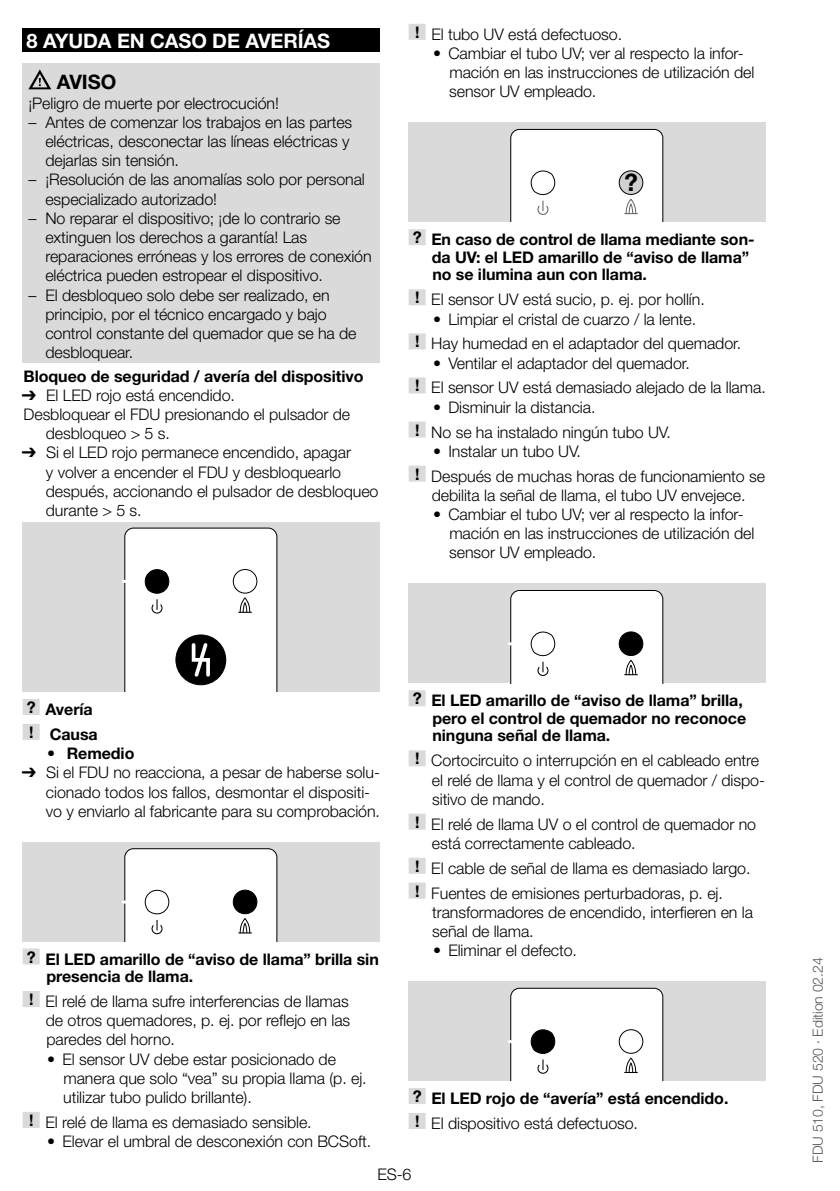
<style>
.page{position:relative;width:840px;height:1191px;background:#fff}
.page>*{position:absolute;margin:0;border:0;box-sizing:border-box;transform-origin:0 0}
.t1{font:700 24px "Helvetica Neue LT Pro";color:#000}
.t2{font:700 20px "Helvetica Neue LT Pro";letter-spacing:-.005em;color:#fff}
.t3{font:700 20px "Helvetica Neue LT Pro";color:#000}
.t4{font:300 16px/19.2px "Helvetica Neue LT Pro";letter-spacing:-.005em;color:#000}
.t5{font:700 16px/17.6px "Helvetica Neue LT Pro";letter-spacing:-.005em;color:#000}
.t6{font:300 14px "Helvetica Neue LT Pro";letter-spacing:-.005em;color:#575756}
.s1{font-family:"Arial Unicode MS";font-weight:400}
.s2{font-weight:700}
.s3{font-weight:300}
</style>
<div class="page">
<div style="left:23px;top:28px;width:357px;height:24px;background:#000"></div>
<div style="left:23px;top:64px;width:357px;height:31px;background:#dadada"></div>
<div style="left:23px;top:91px;width:357px;height:22px;background:#dadada"></div>
<div style="left:23px;top:111px;width:357px;height:60px;background:#dadada"></div>
<div style="left:23px;top:168px;width:357px;height:41px;background:#dadada"></div>
<div style="left:23px;top:207px;width:357px;height:79px;background:#dadada"></div>
<div style="left:23px;top:283px;width:357px;height:80px;background:#dadada"></div>
<div style="left:23px;top:699px;width:17px;height:16px;background:#dadada"></div>
<div style="left:23px;top:724px;width:17px;height:16px;background:#dadada"></div>
<div style="left:23px;top:948px;width:17px;height:16px;background:#dadada"></div>
<div style="left:23px;top:991px;width:17px;height:16px;background:#dadada"></div>
<div style="left:23px;top:1111px;width:17px;height:16px;background:#dadada"></div>
<svg style="left:28px;top:69px;width:23px;height:20px"></svg>
<div style="left:23px;top:522px;width:357px;height:169px;background:#dadada"></div>
<hr style="left:123px;top:580px;width:27px;height:3px;background:#fff">
<svg style="left:124px;top:527px;width:153px;height:164px;background:#e3e3e3"></svg>
<div style="left:233px;top:569px;width:24px;height:24px;background:#fff;border-radius:50%"></div>
<div style="left:233px;top:569px;width:24px;height:24px;border:1px solid #000;border-radius:50%"></div>
<div style="left:23px;top:842px;width:357px;height:99px;background:#dadada"></div>
<hr style="left:123px;top:900px;width:27px;height:3px;background:#fff">
<svg style="left:124px;top:848px;width:153px;height:93px;background:#f5f5f5"></svg>
<div style="left:233px;top:890px;width:24px;height:23px;background:#000;border-radius:50%"></div>
<div style="left:233px;top:889px;width:24px;height:25px;border:1px solid #000;border-radius:50%"></div>
<div style="left:408px;top:24px;width:17px;height:16px;background:#dadada"></div>
<div style="left:408px;top:229px;width:17px;height:16px;background:#dadada"></div>
<div style="left:408px;top:289px;width:17px;height:16px;background:#dadada"></div>
<div style="left:408px;top:333px;width:17px;height:16px;background:#dadada"></div>
<div style="left:408px;top:377px;width:17px;height:16px;background:#dadada"></div>
<div style="left:408px;top:421px;width:17px;height:16px;background:#dadada"></div>
<div style="left:408px;top:465px;width:17px;height:16px;background:#dadada"></div>
<div style="left:408px;top:690px;width:17px;height:16px;background:#dadada"></div>
<div style="left:408px;top:750px;width:17px;height:16px;background:#dadada"></div>
<div style="left:408px;top:813px;width:17px;height:16px;background:#dadada"></div>
<div style="left:408px;top:857px;width:17px;height:16px;background:#dadada"></div>
<div style="left:408px;top:882px;width:17px;height:16px;background:#dadada"></div>
<div style="left:408px;top:1088px;width:17px;height:16px;background:#dadada"></div>
<div style="left:408px;top:1113px;width:17px;height:16px;background:#dadada"></div>
<div style="left:408px;top:123px;width:357px;height:99px;background:#dadada"></div>
<div style="left:510px;top:129px;width:153px;height:93px;background:#fff"></div>
<div style="left:619px;top:171px;width:23px;height:23px;background:#d0d0d0;border-radius:50%"></div>
<div style="left:618px;top:170px;width:25px;height:25px;border:1px solid #000;border-radius:50%"></div>
<div style="left:408px;top:584px;width:357px;height:99px;background:#dadada"></div>
<hr style="left:509px;top:642px;width:27px;height:3px;background:#fff">
<div style="left:510px;top:590px;width:153px;height:93px;background:#fff"></div>
<div style="left:619px;top:632px;width:23px;height:23px;background:#000;border-radius:50%"></div>
<div style="left:618px;top:631px;width:25px;height:25px;border:1px solid #000;border-radius:50%"></div>
<div style="left:408px;top:981px;width:357px;height:99px;background:#dadada"></div>
<hr style="left:509px;top:1040px;width:27px;height:3px;background:#fff">
<svg style="left:510px;top:987px;width:153px;height:93px;background:#ececec"></svg>
<div style="left:619px;top:1029px;width:23px;height:24px;background:#fff;border-radius:50%"></div>
<div style="left:618px;top:1029px;width:25px;height:24px;border:1px solid #000;border-radius:50%"></div>
<p class="t2" style="left:27px;top:28px;width:305px">8 AYUDA EN CASO DE AVERÍAS</p>
<p class="t3" style="left:57px;top:70px;width:61px">AVISO</p>
<p class="t4" style="left:28px;top:93px;width:252px">¡Peligro de muerte por electrocución!</p>
<p class="t4" style="left:45px;top:112px;width:308px;text-indent:-17px">– Antes de comenzar los trabajos en las partes eléctricas, desconectar las líneas eléctricas y dejarlas sin tensión.</p>
<p class="t4" style="left:45px;top:170px;width:321px;text-indent:-17px">– ¡Resolución de las anomalías solo por personal especializado autorizado!</p>
<p class="t4" style="left:45px;top:208px;width:327px;text-indent:-17px">– No reparar el dispositivo; ¡de lo contrario se extinguen los derechos a garantía! Las reparaciones erróneas y los errores de conexión eléctrica pueden estropear el dispositivo.</p>
<p class="t4" style="left:45px;top:285px;width:312px;text-indent:-17px">– El desbloqueo solo debe ser realizado, en principio, por el técnico encargado y bajo control constante del quemador que se ha de desbloquear.</p>
<p class="t5" style="left:24px;top:367px;width:341px">Bloqueo de seguridad / avería del dispositivo</p>
<p class="t4" style="left:22px;top:385px;width:214px"><span class="s1">➔</span> El LED rojo está encendido.</p>
<p class="t4" style="left:24px;top:404px;width:328px">Desbloquear el FDU presionando el pulsador de</p>
<p class="t4" style="left:46px;top:423px;width:125px">desbloqueo &gt; 5 s.</p>
<p class="t4" style="left:46px;top:443px;width:334px;text-indent:-24px"><span class="s1">➔</span> Si el LED rojo permanece encendido, apagar<br>y volver a encender el FDU y desbloquearlo después, accionando el pulsador de desbloqueo durante &gt; 5 s.</p>
<p class="t4" style="left:415px;top:24px;width:208px"><span class="s2">!</span> El tubo UV está defectuoso.</p>
<p class="t4" style="left:449px;top:43px;width:306px;text-indent:-16px">• Cambiar el tubo UV; ver al respecto la infor&shy;mación en las instrucciones de utilización del sensor UV empleado.</p>
<h1 class="t1" style="left:624px;top:168px;width:15px">?</h1>
<p class="t5" style="left:431px;top:230px;width:324px;text-indent:-19px">? En caso de control de llama mediante son&shy;da UV: el LED amarillo de “aviso de llama” no se ilumina aun con llama.</p>
<p class="t4" style="left:415px;top:290px;width:291px"><span class="s2">!</span> El sensor UV está sucio, p. ej. por hollín.</p>
<p class="t4" style="left:415px;top:306px;width:327px;line-height:24.8px;text-indent:18px">• Limpiar el cristal de cuarzo / la lente.<br><span class="s2">!</span> Hay humedad en el adaptador del quemador.</p>
<p class="t4" style="left:415px;top:350px;width:352px;line-height:24.8px;text-indent:18px">• Ventilar el adaptador del quemador.<br><span class="s2">!</span> El sensor UV está demasiado alejado de la llama.</p>
<p class="t4" style="left:415px;top:394px;width:257px;line-height:24.8px;text-indent:18px">• Disminuir la distancia.<br><span class="s2">!</span> No se ha instalado ningún tubo UV.</p>
<p class="t4" style="left:415px;top:438px;width:351px;line-height:24.8px;text-indent:18px">• Instalar un tubo UV.<br><span class="s2">!</span> Después de muchas horas de funcionamiento se</p>
<p class="t4" style="left:431px;top:485px;width:315px">debilita la señal de llama, el tubo UV envejece.</p>
<p class="t4" style="left:449px;top:504px;width:306px;text-indent:-16px">• Cambiar el tubo UV; ver al respecto la infor&shy;mación en las instrucciones de utilización del sensor UV empleado.</p>
<p class="t5" style="left:27px;top:696px;width:72px;line-height:24.8px">? Avería ! Causa</p>
<p class="t5" style="left:47px;top:744px;width:89px"><span class="s3">•</span> Remedio</p>
<p class="t4" style="left:46px;top:762px;width:335px;text-indent:-24px"><span class="s1">➔</span> Si el FDU no reacciona, a pesar de haberse solu&shy;cionado todos los fallos, desmontar el dispositi&shy;vo y enviarlo al fabricante para su comprobación.</p>
<p class="t5" style="left:46px;top:949px;width:333px;text-indent:-20px">? El LED amarillo de “aviso de llama” brilla sin presencia de llama.</p>
<p class="t4" style="left:46px;top:991px;width:306px;text-align:justify;text-indent:-17px"><span class="s2">!</span> El relé de llama sufre interferencias de llamas de otros quemadores, p. ej. por reflejo en las paredes del horno.</p>
<p class="t4" style="left:63px;top:1049px;width:305px;text-indent:-16px">• El sensor UV debe estar posicionado de manera que solo “vea” su propia llama (p. ej. utilizar tubo pulido brillante).</p>
<p class="t4" style="left:29px;top:1112px;width:284px"><span class="s2">!</span> El relé de llama es demasiado sensible.</p>
<p class="t4" style="left:47px;top:1131px;width:325px">• Elevar el umbral de desconexión con BCSoft.</p>
<p class="t5" style="left:432px;top:691px;width:315px;text-indent:-20px">? El LED amarillo de “aviso de llama” brilla, pero el control de quemador no reconoce ninguna señal de llama.</p>
<p class="t4" style="left:431px;top:750px;width:334px;text-indent:-17px"><span class="s2">!</span> Cortocircuito o interrupción en el cableado entre el relé de llama y el control de quemador / dispo&shy;sitivo de mando.</p>
<p class="t4" style="left:431px;top:814px;width:325px;text-indent:-17px"><span class="s2">!</span> El relé de llama UV o el control de quemador no está correctamente cableado.</p>
<p class="t4" style="left:415px;top:855px;width:337px;line-height:24.8px"><span class="s2">!</span> El cable de señal de llama es demasiado largo. <span class="s2">!</span> Fuentes de emisiones perturbadoras, p. ej.</p>
<p class="t4" style="left:432px;top:902px;width:322px">transformadores de encendido, interfieren en la señal de llama.</p>
<p class="t4" style="left:433px;top:940px;width:145px">• Eliminar el defecto.</p>
<p class="t5" style="left:412px;top:1085px;width:317px;line-height:24.8px">? El LED rojo de “avería” está encendido. ! <span class="s3">El dispositivo está defectuoso.</span></p>
<p class="t4" style="left:377px;top:1164px;width:36px">ES-6</p>
<p class="t6" style="left:809px;top:1162px;width:207px;rotate:-90deg">FDU 510, FDU 520 · Edition 02.24</p>
</div>
